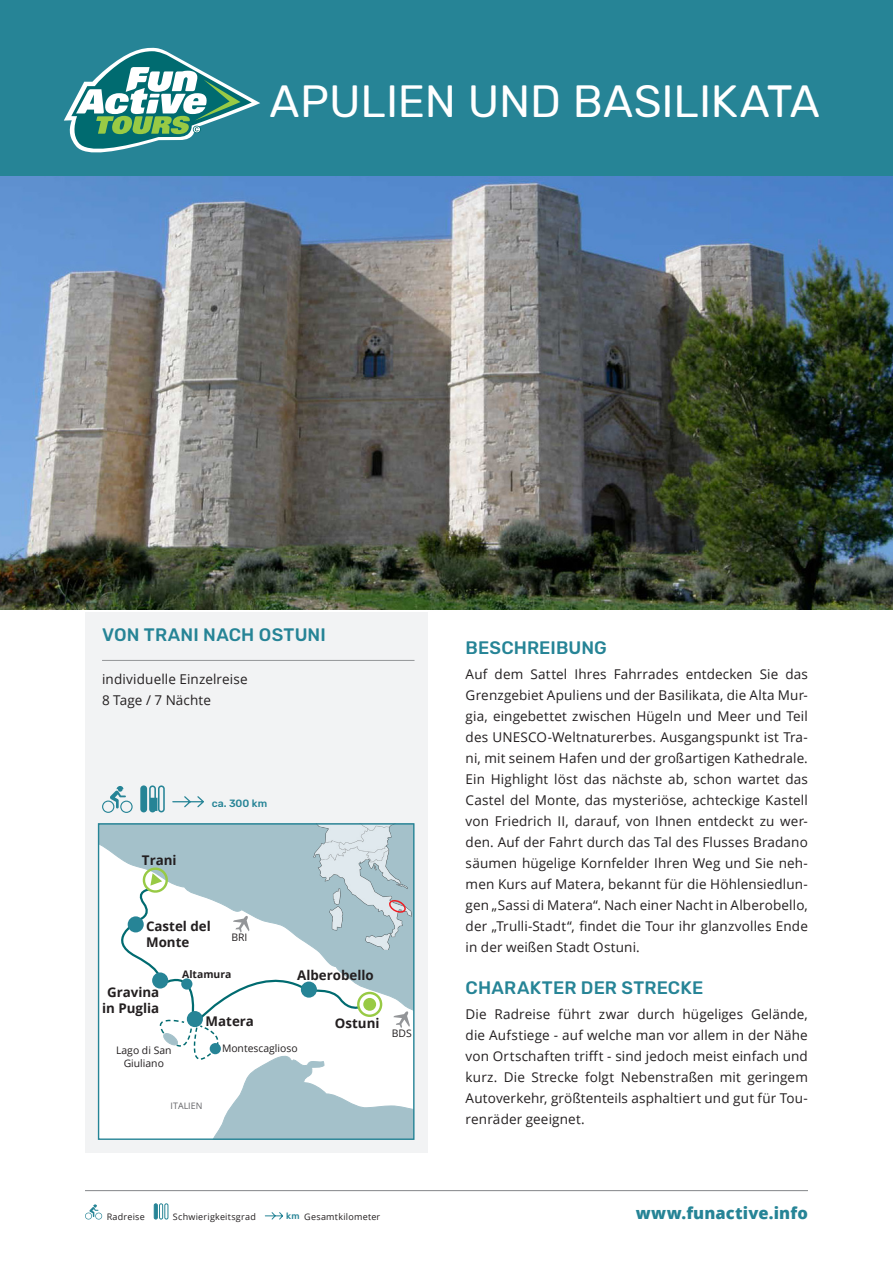
<style>
.page{position:relative;width:893px;height:1263px;background:#fff}
.page>*{position:absolute;margin:0;border:0;box-sizing:border-box;transform-origin:0 0}
.H1_Rubik_regular_30{font:45px "Rubik";letter-spacing:-.005em;color:#fff}
.Teaser_Rubik_medium{font:500 18px "Rubik";letter-spacing:.005em;color:#268496}
.t1{font:800 16.5px "Open Sans";letter-spacing:.01em;color:#268496}
.T_Open_Sans_9_14{font:13.5px/21px "Open Sans";letter-spacing:.01em;color:#231f20;text-align:justify}
.t2{font:700 13.35px/16px "Open Sans";color:#231f20}
.t3{font:500 10.5px "Rubik";color:#268496}
.t4{font:10.35px/12.5px "Open Sans";color:#231f20;text-align:center}
.t5{font:700 10.35px "Open Sans";color:#231f20}
.T_Open_Sans_9_14-2{font:9px "Open Sans";letter-spacing:.025em;color:#231f20}
.t6{font:500 9px "Rubik";color:#268496}
.t7{font:8.85px "Open Sans";color:#636366}
</style>
<div class="page">
<hr style="left:85px;top:1190px;width:723px;height:1px;background:#939598">
<svg style="left:85px;top:1204px;width:17px;height:15px"></svg>
<div style="left:164px;top:1203px;width:4px;height:16px;border:1px solid #268496;border-radius:2px"></div>
<div style="left:159px;top:1203px;width:4px;height:16px;border:1px solid #268496;border-radius:2px"></div>
<div style="left:154px;top:1203px;width:4px;height:16px;border:1px solid #268496;border-radius:2px"></div>
<svg style="left:264px;top:1212px;width:19px;height:8px"></svg>
<img style="left:0;top:175px;width:893px;height:434px">
<div style="left:85px;top:613px;width:342px;height:540px;background:#f2f3f4"></div>
<hr style="left:102px;top:660px;width:313px;height:1px;background:#939598">
<svg style="left:102px;top:786px;width:31px;height:27px"></svg>
<svg style="left:172px;top:796px;width:32px;height:12px"></svg>
<svg style="left:100px;top:825px;width:313px;height:221px;background:#afc8d0"></svg>
<img style="left:313px;top:825px;width:98px;height:40px">
<svg style="left:105px;top:865px;width:308px;height:273px"></svg>
<div style="left:98px;top:823px;width:317px;height:317px;border:1px solid #268496"></div>
<div style="left:0;top:0;width:893px;height:175px;background:#268496"></div>
<svg style="left:64px;top:48px;width:196px;height:105px"></svg>
<svg style="left:149px;top:785px;width:16px;height:28px"></svg>
<div style="left:141px;top:786px;width:5px;height:26px;background:#268496;border-radius:3px"></div>
<div style="left:140px;top:785px;width:7px;height:27px;border:2px solid #268496;border-radius:3px"></div>
<div style="left:150px;top:798px;width:7px;height:13px;background:#268496"></div>
<p class="H1_Rubik_regular_30" style="left:270px;top:76px;width:552px">APULIEN UND BASILIKATA</p>
<p class="Teaser_Rubik_medium" style="left:102px;top:625px;width:225px">VON TRANI NACH OSTUNI</p>
<p class="T_Open_Sans_9_14" style="left:102px;top:668px;width:147px">individuelle Einzelreise<br>8 Tage / 7 Nächte</p>
<p class="t2" style="left:142px;top:852px;width:36px">Trani</p>
<p class="t3" style="left:212px;top:797px;width:57px">ca. 300 km</p>
<p class="t2" style="left:146px;top:918px;width:66px">Castel del<br>Monte</p>
<p class="t2" style="left:102px;top:984px;width:59px;text-align:center">Gravina in Puglia</p>
<p class="t2" style="left:206px;top:1013px;width:50px">Matera</p>
<p class="t4" style="left:222px;top:1042px;width:77px">Montescaglioso</p>
<p class="t4" style="left:231px;top:930px;width:18px">BRI</p>
<p class="t2" style="left:297px;top:966px;width:78px">Alberobello</p>
<p class="t5" style="left:182px;top:966px;width:51px">Altamura</p>
<p class="t2" style="left:335px;top:1015px;width:46px">Ostuni</p>
<p class="t4" style="left:116px;top:1044px;width:57px">Lago di San<br>Giuliano</p>
<p class="t4" style="left:392px;top:1026px;width:21px">BDS</p>
<p class="t7" style="left:171px;top:1100px;width:33px">ITALIEN</p>
<p class="Teaser_Rubik_medium" style="left:466px;top:637px;width:143px">BESCHREIBUNG</p>
<p class="T_Open_Sans_9_14" style="left:466px;top:663px;width:344px">Auf dem Sattel Ihres Fahrrades entdecken Sie das Grenzgebiet Apuliens und der Basilikata, die Alta Mur&shy;gia, eingebettet zwischen Hügeln und Meer und Teil des UNESCO-Weltnaturerbes. Ausgangspunkt ist Tra&shy;ni, mit seinem Hafen und der großartigen Kathedrale.<br>Ein Highlight löst das nächste ab, schon wartet das Castel del Monte, das mysteriöse, achteckige Kastell von Friedrich II, darauf, von Ihnen entdeckt zu wer&shy;den. Auf der Fahrt durch das Tal des Flusses Bradano säumen hügelige Kornfelder Ihren Weg und Sie neh&shy;men Kurs auf Matera, bekannt für die Höhlensiedlun&shy;gen „Sassi di Matera“. Nach einer Nacht in Alberobello, der „Trulli-Stadt“, findet die Tour ihr glanzvolles Ende in der weißen Stadt Ostuni.</p>
<p class="Teaser_Rubik_medium" style="left:466px;top:977px;width:239px">CHARAKTER DER STRECKE</p>
<p class="T_Open_Sans_9_14" style="left:466px;top:1003px;width:344px">Die Radreise führt zwar durch hügeliges Gelände, die Aufstiege - auf welche man vor allem in der Nähe von Ortschaften trifft - sind jedoch meist einfach und kurz. Die Strecke folgt Nebenstraßen mit geringem Autoverkehr, größtenteils asphaltiert und gut für Tou&shy;renräder geeignet.</p>
<p class="T_Open_Sans_9_14-2" style="left:107px;top:1210px;width:40px">Radreise</p>
<p class="T_Open_Sans_9_14-2" style="left:173px;top:1210px;width:84px">Schwierigkeitsgrad</p>
<p class="t6" style="left:286px;top:1211px;width:15px">km</p>
<p class="T_Open_Sans_9_14-2" style="left:304px;top:1210px;width:78px">Gesamtkilometer</p>
<p class="t1" style="left:636px;top:1200px;width:174px">www.funactive.info</p>
</div>
